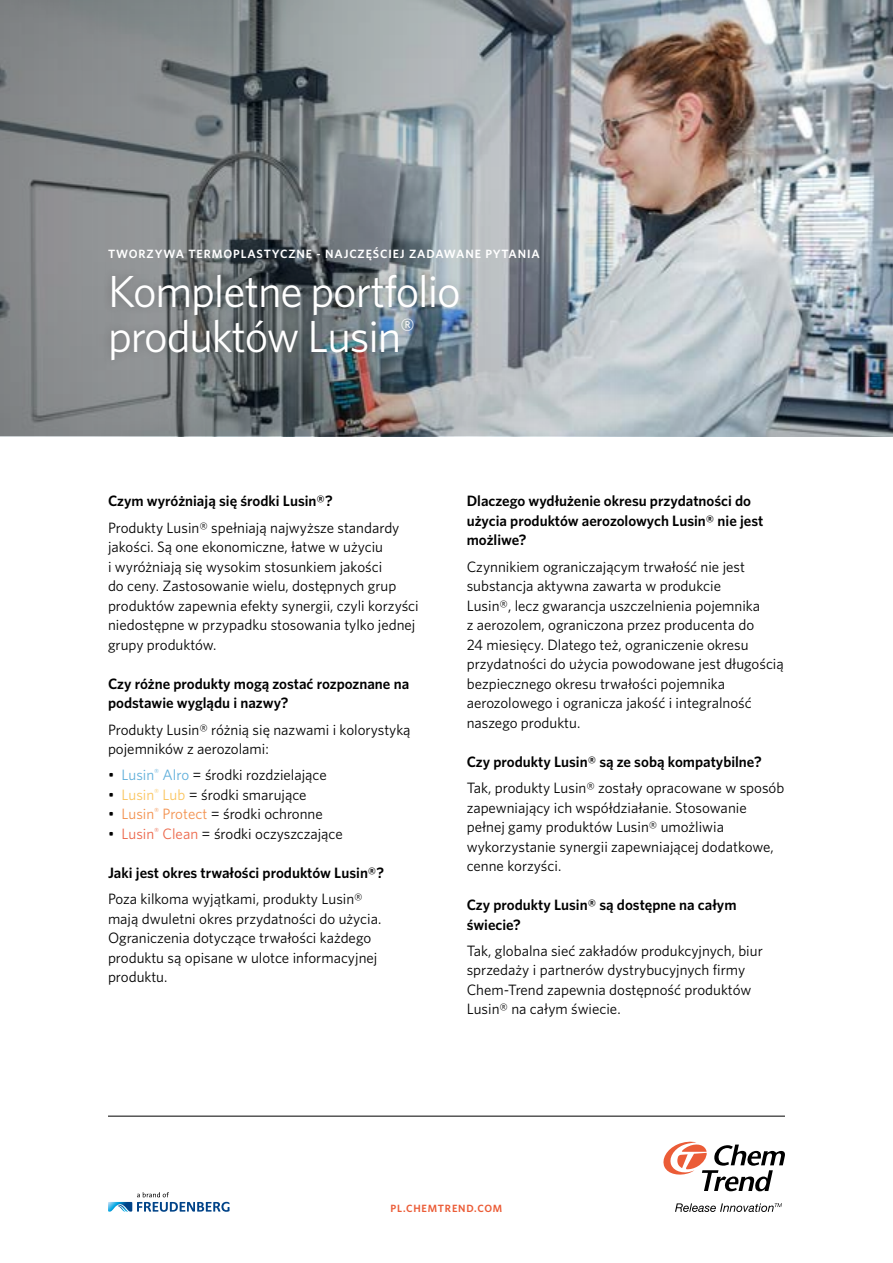
<style>
.page{position:relative;width:893px;height:1263px;background:#fff}
.page>*{position:absolute;margin:0;border:0;box-sizing:border-box;transform-origin:0 0}
.t1{font:45px/45px "Whitney";letter-spacing:-.025em;color:#fff}
.t2{font:15px/19.5px "Whitney";color:#000}
.t3{font:600 15px/19.5px "Whitney";color:#000}
.t4{font:600 12px "Whitney";letter-spacing:.075em;color:#fff}
.t5{font:600 10.5px "Whitney";letter-spacing:.075em;color:#eb5c37}
.s1{color:#60afdb}
.s2{color:#fac55f}
.s3{color:#f3914e}
.s4{color:#ec674a}
</style>
<div class="page">
<img style="left:729px;top:0;width:164px;height:436px">
<svg style="left:0;top:0;width:729px;height:436px;background:#8e9294"></svg>
<svg style="left:108px;top:1192px;width:122px;height:20px"></svg>
<svg style="left:675px;top:1203px;width:107px;height:9px"></svg>
<svg style="left:663px;top:1141px;width:122px;height:50px"></svg>
<hr style="left:108px;top:1116px;width:677px;height:1px;background:#000">
<div style="left:101px;top:265px;width:366px;height:104px;background:#000;opacity:.2"></div>
<p class="t4" style="left:108px;top:246px;width:433px">TWORZYWA TERMOPLASTYCZNE - NAJCZĘŚCIEJ ZADAWANE PYTANIA</p>
<h1 class="t1" style="left:108px;top:268px;width:354px">Kompletne portfolio produktów Lusin<sup>®</sup></h1>
<p class="t3" style="left:108px;top:491px;width:226px">Czym wyróżniają się środki Lusin®?</p>
<p class="t2" style="left:108px;top:517px;width:312px">Produkty Lusin® spełniają najwyższe standardy jakości. Są one ekonomiczne, łatwe w użyciu<br>i wyróżniają się wysokim stosunkiem jakości<br>do ceny. Zastosowanie wielu, dostępnych grup produktów zapewnia efekty synergii, czyli korzyści niedostępne w przypadku stosowania tylko jednej grupy produktów.</p>
<p class="t3" style="left:108px;top:673px;width:303px">Czy różne produkty mogą zostać rozpoznane na podstawie wyglądu i nazwy?</p>
<p class="t2" style="left:108px;top:719px;width:304px">Produkty Lusin® różnią się nazwami i kolorystyką pojemników z aerozolami:</p>
<p class="t2" style="left:108px;top:765px;width:220px">• <span class="s1">Lusin</span><sup>®</sup> <span class="s1">Alro</span> = środki rozdzielające</p>
<p class="t2" style="left:108px;top:784px;width:200px">• <span class="s2">Lusin</span><sup>®</sup> <span class="s2">Lub</span> = środki smarujące</p>
<p class="t2" style="left:108px;top:804px;width:216px">• <span class="s3">Lusin</span><sup>®</sup> <span class="s3">Protect</span> = środki ochronne</p>
<p class="t2" style="left:108px;top:823px;width:236px">• <span class="s4">Lusin</span><sup>®</sup> <span class="s4">Clean</span> = środki oczyszczające</p>
<p class="t3" style="left:108px;top:862px;width:278px">Jaki jest okres trwałości produktów Lusin®?</p>
<p class="t2" style="left:108px;top:889px;width:275px">Poza kilkoma wyjątkami, produkty Lusin® mają dwuletni okres przydatności do użycia.<br>Ograniczenia dotyczące trwałości każdego produktu są opisane w ulotce informacyjnej produktu.</p>
<p class="t3" style="left:467px;top:491px;width:298px">Dlaczego wydłużenie okresu przydatności do użycia produktów aerozolowych Lusin® nie jest możliwe?</p>
<p class="t2" style="left:467px;top:556px;width:319px">Czynnikiem ograniczającym trwałość nie jest substancja aktywna zawarta w produkcie<br>Lusin®, lecz gwarancja uszczelnienia pojemnika<br>z aerozolem, ograniczona przez producenta do<br>24 miesięcy. Dlatego też, ograniczenie okresu przydatności do użycia powodowane jest długością bezpiecznego okresu trwałości pojemnika aerozolowego i ogranicza jakość i integralność naszego produktu.</p>
<p class="t3" style="left:467px;top:751px;width:296px">Czy produkty Lusin® są ze sobą kompatybilne?</p>
<p class="t2" style="left:467px;top:778px;width:319px">Tak, produkty Lusin® zostały opracowane w sposób zapewniający ich współdziałanie. Stosowanie pełnej gamy produktów Lusin® umożliwia wykorzystanie synergii zapewniającej dodatkowe, cenne korzyści.</p>
<p class="t3" style="left:467px;top:895px;width:271px">Czy produkty Lusin® są dostępne na całym świecie?</p>
<p class="t2" style="left:467px;top:940px;width:298px">Tak, globalna sieć zakładów produkcyjnych, biur sprzedaży i partnerów dystrybucyjnych firmy Chem-Trend zapewnia dostępność produktów Lusin® na całym świecie.</p>
<p class="t5" style="left:391px;top:1201px;width:113px">PL.CHEMTREND.COM</p>
</div>
